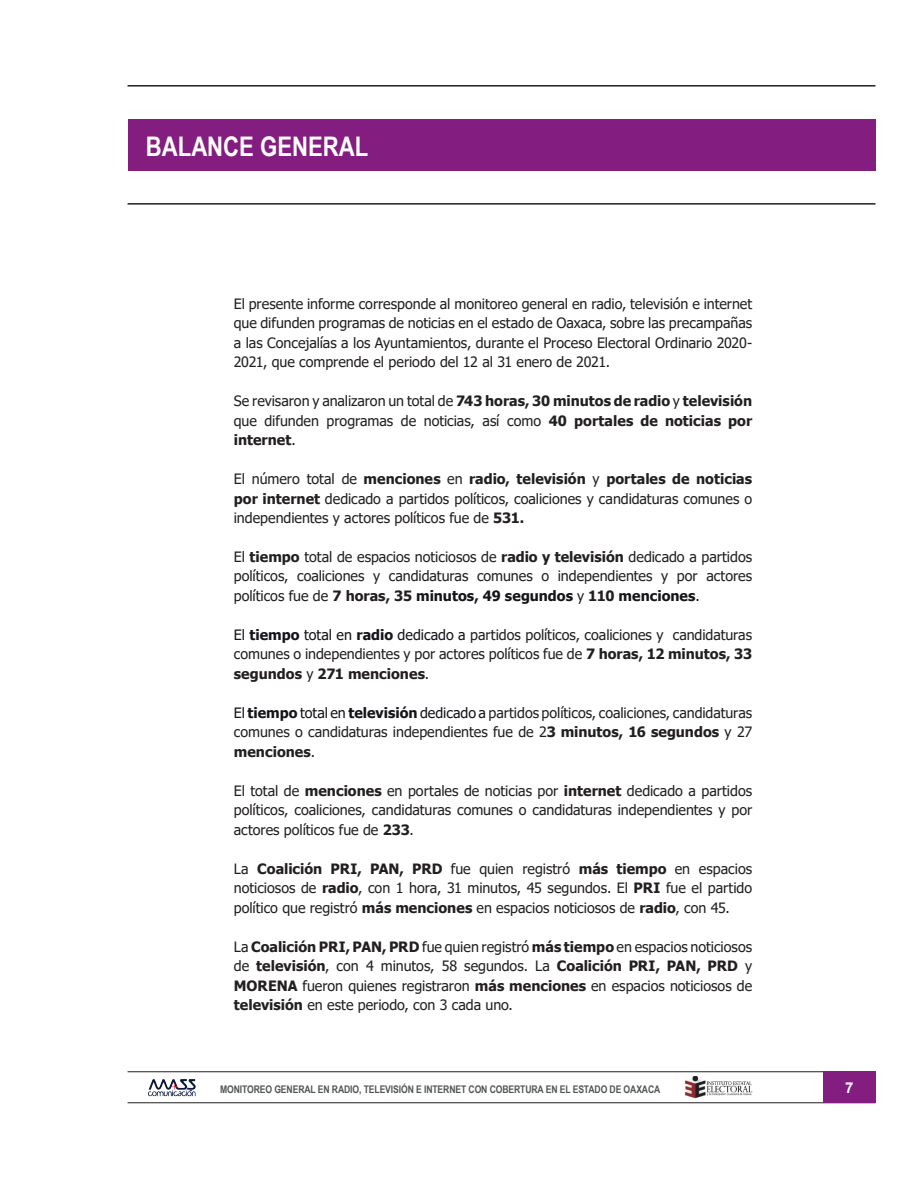
<style>
.page{position:relative;width:918px;height:1188px;background:#fff}
.page>*{position:absolute;margin:0;border:0;box-sizing:border-box;transform-origin:0 0}
.t1{font:700 27px "Arial Narrow";color:#fff}
.t2{font:700 15px "Arial";color:#fff}
.t3{font:14.25px/19.5px "Tahoma";color:#231f20;text-align:justify}
.t4{font:700 10.5px "Arial Narrow";letter-spacing:-.01em;color:#515456}
.s1{font-weight:700}
.s2{font-weight:700;color:#161319}
.s3{color:#161319}
</style>
<div class="page">
<hr style="left:128px;top:1072px;width:747px;height:1px;background:#231f20">
<hr style="left:128px;top:1103px;width:747px;height:1px;background:#231f20">
<div style="left:823px;top:1072px;width:52px;height:31px;background:#841d80"></div>
<img style="left:148px;top:1079px;width:48px;height:18px">
<img style="left:684px;top:1077px;width:69px;height:22px">
<div style="left:128px;top:119px;width:747px;height:52px;background:#841d80"></div>
<hr style="left:128px;top:203px;width:747px;height:2px;background:#231f20">
<hr style="left:128px;top:85px;width:747px;height:2px;background:#231f20">
<h1 class="t1" style="left:146px;top:126px;width:224px">BALANCE GENERAL</h1>
<p class="t3" style="left:234px;top:294px;width:520px">El presente informe corresponde al monitoreo general en radio, televisión e internet que difunden programas de noticias en el estado de Oaxaca, sobre las precampañas a las Concejalías a los Ayuntamientos, durante el Proceso Electoral Ordinario 2020- 2021, que comprende el periodo del 12 al 31 enero de 2021.</p>
<p class="t3" style="left:234px;top:392px;width:520px">Se revisaron y analizaron un total de <span class="s1">743 horas, 30 minutos de radio</span> y <span class="s1">televisión </span>que difunden programas de noticias, así como <span class="s1">40 portales de noticias por internet</span>.</p>
<p class="t3" style="left:234px;top:470px;width:520px">El número total de <span class="s1">menciones</span> en <span class="s1">radio, televisión</span> y <span class="s1">portales de noticias por internet</span> dedicado a partidos políticos, coaliciones y candidaturas comunes o independientes y actores políticos fue de <span class="s1">531.</span></p>
<p class="t3" style="left:234px;top:548px;width:520px">El <span class="s1">tiempo</span> total de espacios noticiosos de <span class="s1">radio y televisión</span> dedicado a partidos políticos, coaliciones y candidaturas comunes o independientes y por actores políticos fue de <span class="s1">7 horas, 35</span> <span class="s2">minutos, 49 segundos</span> y <span class="s1">110</span> <span class="s2">menciones</span><span class="s3">.</span></p>
<p class="t3" style="left:234px;top:626px;width:520px"><span class="s3">El</span> <span class="s2">tiempo</span> <span class="s3">total en</span> <span class="s2">radio</span> <span class="s3">dedicado a</span> partidos políticos, coaliciones y candidaturas comunes o independientes y por actores políticos fue de <span class="s1">7 horas, 12 minutos, 33 segundos</span> y <span class="s1">271 menciones</span>.</p>
<p class="t3" style="left:234px;top:704px;width:520px"><span class="s3">El</span> <span class="s2">tiempo</span> <span class="s3">total en</span> <span class="s2">televisión</span> <span class="s3">dedicado a</span> partidos políticos, coaliciones, candidaturas comunes o candidaturas independientes fue de 2<span class="s1">3 minutos, 16 segundos</span> y 27 <span class="s1">menciones</span>.</p>
<p class="t3" style="left:234px;top:782px;width:520px">El total de <span class="s1">menciones</span> en portales de noticias por <span class="s1">internet</span> dedicado a partidos políticos, coaliciones, candidaturas comunes o candidaturas independientes y por actores políticos fue de <span class="s1">233</span>.</p>
<p class="t3" style="left:234px;top:860px;width:520px">La <span class="s1">Coalición PRI, PAN, PRD</span> fue quien registró <span class="s1">más tiempo</span> en espacios noticiosos de <span class="s1">radio</span>, con 1 hora, 31 minutos, 45 segundos. El <span class="s1">PRI</span> fue el partido político que registró <span class="s1">más menciones</span> en espacios noticiosos de <span class="s1">radio</span>, con 45.</p>
<p class="t3" style="left:234px;top:938px;width:520px">La <span class="s1">Coalición PRI, PAN, PRD</span> fue quien registró <span class="s1">más tiempo</span> en espacios noticiosos de <span class="s1">televisión</span>, con 4 minutos, 58 segundos. La <span class="s1">Coalición PRI, PAN, PRD</span> y <span class="s1">MORENA</span> fueron quienes registraron <span class="s1">más menciones</span> en espacios noticiosos de <span class="s1">televisión</span> en este periodo, con 3 cada uno.</p>
<p class="t4" style="left:220px;top:1081px;width:442px">MONITOREO GENERAL EN RADIO, TELEVISIÓN E INTERNET CON COBERTURA EN EL ESTADO DE OAXACA</p>
<p class="t2" style="left:845px;top:1077px;width:10px">7</p>
</div>
